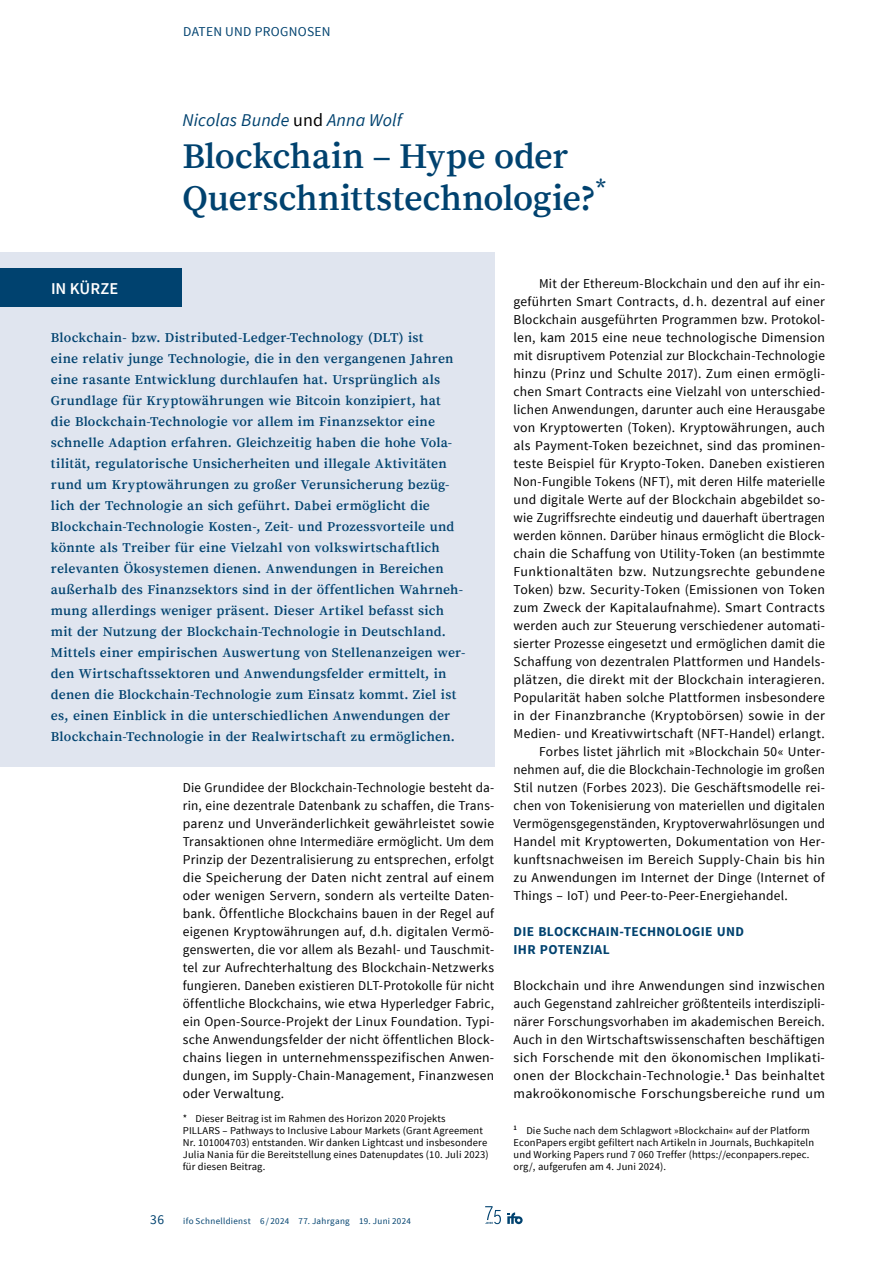
<style>
.page{position:relative;width:893px;height:1263px;background:#fff}
.page>*{position:absolute;margin:0;border:0;box-sizing:border-box;transform-origin:0 0}
.Titel-Artikel{font:600 36px/42px "Source Serif Pro";letter-spacing:-.01em;color:#00426f}
.Autor-Name{font:italic 18px "Source Sans Pro";letter-spacing:.01em;color:#00426f}
.Titel_Box{font:600 16.5px "Source Sans Pro";color:#fff}
.Fliesstext-Einzug{font:13.5px/18px "Source Sans Pro";letter-spacing:.02em;color:#000;text-align:justify}
.Fliesstext{font:13.5px/18px "Source Sans Pro";letter-spacing:.02em;color:#000;text-align:justify}
.Vorwort{font:600 13.5px/21px "Source Serif Pro";letter-spacing:.015em;color:#00426f}
.Titel-versal-blau{font:700 13.5px/18px "Source Sans Pro";letter-spacing:.02em;color:#00426f}
.t1{font:13.5px "Source Sans Pro";letter-spacing:.02em;color:#00426f}
.Fussnoten{font:10.5px/12px "Source Sans Pro";letter-spacing:.015em;color:#000}
.Fliesstext-2{font:10.5px/12px "Source Sans Pro";letter-spacing:.015em;color:#000}
.t2{font:9px "Source Sans Pro";letter-spacing:.035em;color:#00426f}
.s1{font-style:normal;color:#000}
</style>
<div class="page">
<svg style="left:507px;top:1212px;width:16px;height:12px"></svg>
<svg style="left:485px;top:1206px;width:16px;height:18px"></svg>
<div style="left:0;top:252px;width:494px;height:515px;background:#e0e5ef"></div>
<div style="left:0;top:269px;width:182px;height:38px;background:#00426f"></div>
<p class="t1" style="left:183px;top:23px;width:149px">DATEN UND PROGNOSEN</p>
<h1 class="Autor-Name" style="left:182px;top:109px;width:221px">Nicolas Bunde <span class="s1">und</span> Anna Wolf</h1>
<h1 class="Titel-Artikel" style="left:182px;top:136px;width:425px">Blockchain – Hype oder<br>Querschnittstechnologie?<sup>*</sup></h1>
<h1 class="Titel_Box" style="left:51px;top:278px;width:69px">IN KÜRZE</h1>
<p class="Vorwort" style="left:51px;top:328px;width:416px">Blockchain- bzw. Distributed-Ledger-Technology (DLT) ist<br>eine relativ junge Technologie, die in den vergangenen Jahren eine rasante Entwicklung durchlaufen hat. Ursprünglich als Grundlage für Kryptowährungen wie Bitcoin konzipiert, hat<br>die Blockchain-Technologie vor allem im Finanzsektor eine schnelle Adaption erfahren. Gleichzeitig haben die hohe Vola&shy;tilität, regulatorische Unsicherheiten und illegale Aktivitäten rund um Kryptowährungen zu großer Verunsicherung bezüg&shy;lich der Technologie an sich geführt. Dabei ermöglicht die Blockchain-Technologie Kosten-, Zeit- und Prozessvorteile und könnte als Treiber für eine Vielzahl von volkswirtschaftlich relevanten Ökosystemen dienen. Anwendungen in Bereichen außerhalb des Finanzsektors sind in der öffentlichen Wahrneh&shy;mung allerdings weniger präsent. Dieser Artikel befasst sich mit der Nutzung der Blockchain-Technologie in Deutschland.<br>Mittels einer empirischen Auswertung von Stellenanzeigen wer&shy;den Wirtschaftssektoren und Anwendungsfelder ermittelt, in denen die Blockchain-Technologie zum Einsatz kommt. Ziel ist es, einen Einblick in die unterschiedlichen Anwendungen der Blockchain-Technologie in der Realwirtschaft zu ermöglichen.</p>
<p class="Fliesstext" style="left:183px;top:779px;width:313px">Die Grundidee der Blockchain-Technologie besteht da&shy;rin, eine dezentrale Datenbank zu schaffen, die Trans&shy;parenz und Unveränderlichkeit gewährleistet sowie Transaktionen ohne Intermediäre ermöglicht. Um dem Prinzip der Dezentralisierung zu entsprechen, erfolgt die Speicherung der Daten nicht zentral auf einem oder wenigen Servern, sondern als verteilte Daten&shy;bank. Öffentliche Blockchains bauen in der Regel auf eigenen Kryptowährungen auf, d.h. digitalen Vermö&shy;genswerten, die vor allem als Bezahl- und Tauschmit&shy;tel zur Aufrechterhaltung des Blockchain-Netzwerks fungieren. Daneben existieren DLT-Protokolle für nicht öffentliche Blockchains, wie etwa Hyperledger Fabric, ein Open-Source-Projekt der Linux Foundation. Typi&shy;sche Anwendungsfelder der nicht öffentlichen Block&shy;chains liegen in unternehmensspezifischen Anwen&shy;dungen, im Supply-Chain-Management, Finanzwesen oder Verwaltung.</p>
<p class="Fussnoten" style="left:183px;top:1113px;width:307px">* Dieser Beitrag ist im Rahmen des Horizon 2020 Projekts<br>PILLARS – Pathways to Inclusive Labour Markets (Grant Agreement Nr. 101004703) entstanden. Wir danken Lightcast und insbesondere Julia Nania für die Bereitstellung eines Datenupdates (10. Juli 2023) für diesen Beitrag.</p>
<p class="t1" style="left:150px;top:1211px;width:15px">36</p>
<p class="t2" style="left:183px;top:1215px;width:229px">ifo Schnelldienst 6 / 2024 77. Jahrgang 19. Juni 2024</p>
<p class="Fliesstext-Einzug" style="left:514px;top:275px;width:313px;text-indent:26px">Mit der Ethereum-Blockchain und den auf ihr ein&shy;geführten Smart Contracts, d. h. dezentral auf einer Blockchain ausgeführten Programmen bzw. Protokol&shy;len, kam 2015 eine neue technologische Dimension mit disruptivem Potenzial zur Blockchain-Technologie hinzu (Prinz und Schulte 2017). Zum einen ermögli&shy;chen Smart Contracts eine Vielzahl von unterschied&shy;lichen Anwendungen, darunter auch eine Herausgabe von Kryptowerten (Token). Kryptowährungen, auch als Payment-Token bezeichnet, sind das prominen&shy;teste Beispiel für Krypto-Token. Daneben existieren Non-Fungible Tokens (NFT), mit deren Hilfe materielle und digitale Werte auf der Blockchain abgebildet so&shy;wie Zugriffsrechte eindeutig und dauerhaft übertragen werden können. Darüber hinaus ermöglicht die Block&shy;chain die Schaffung von Utility-Token (an bestimmte Funktionaltäten bzw. Nutzungsrechte gebundene Token) bzw. Security-Token (Emissionen von Token zum Zweck der Kapitalaufnahme). Smart Contracts werden auch zur Steuerung verschiedener automati&shy;sierter Prozesse eingesetzt und ermöglichen damit die Schaffung von dezentralen Plattformen und Handels&shy;plätzen, die direkt mit der Blockchain interagieren.<br>Popularität haben solche Plattformen insbesondere in der Finanzbranche (Kryptobörsen) sowie in der Medien- und Kreativwirtschaft (NFT-Handel) erlangt.</p>
<p class="Fliesstext-Einzug" style="left:514px;top:743px;width:313px;text-indent:26px">Forbes listet jährlich mit »Blockchain 50« Unter&shy;nehmen auf, die die Blockchain-Technologie im großen Stil nutzen (Forbes 2023). Die Geschäftsmodelle rei&shy;chen von Tokenisierung von materiellen und digitalen Vermögensgegenständen, Kryptoverwahrlösungen und Handel mit Kryptowerten, Dokumentation von Her&shy;kunftsnachweisen im Bereich Supply-Chain bis hin zu Anwendungen im Internet der Dinge (Internet of Things – IoT) und Peer-to-Peer-Energiehandel.</p>
<h2 class="Titel-versal-blau" style="left:514px;top:923px;width:232px">DIE BLOCKCHAIN-TECHNOLOGIE UND<br>IHR POTENZIAL</h2>
<p class="Fliesstext" style="left:514px;top:977px;width:313px">Blockchain und ihre Anwendungen sind inzwischen auch Gegenstand zahlreicher größtenteils interdiszipli&shy;närer Forschungsvorhaben im akademischen Bereich.<br>Auch in den Wirtschaftswissenschaften beschäftigen sich Forschende mit den ökonomischen Implikati&shy;onen der Blockchain-Technologie.<sup>1</sup> Das beinhaltet makroökonomische Forschungsbereiche rund um</p>
<p class="Fliesstext-2" style="left:514px;top:1125px;width:302px"><sup>1</sup> Die Suche nach dem Schlagwort »Blockchain« auf der Platform EconPapers ergibt gefiltert nach Artikeln in Journals, Buchkapiteln und Working Papers rund 7 060 Treffer (https://econpapers.repec. org/, aufgerufen am 4. Juni 2024).</p>
</div>
